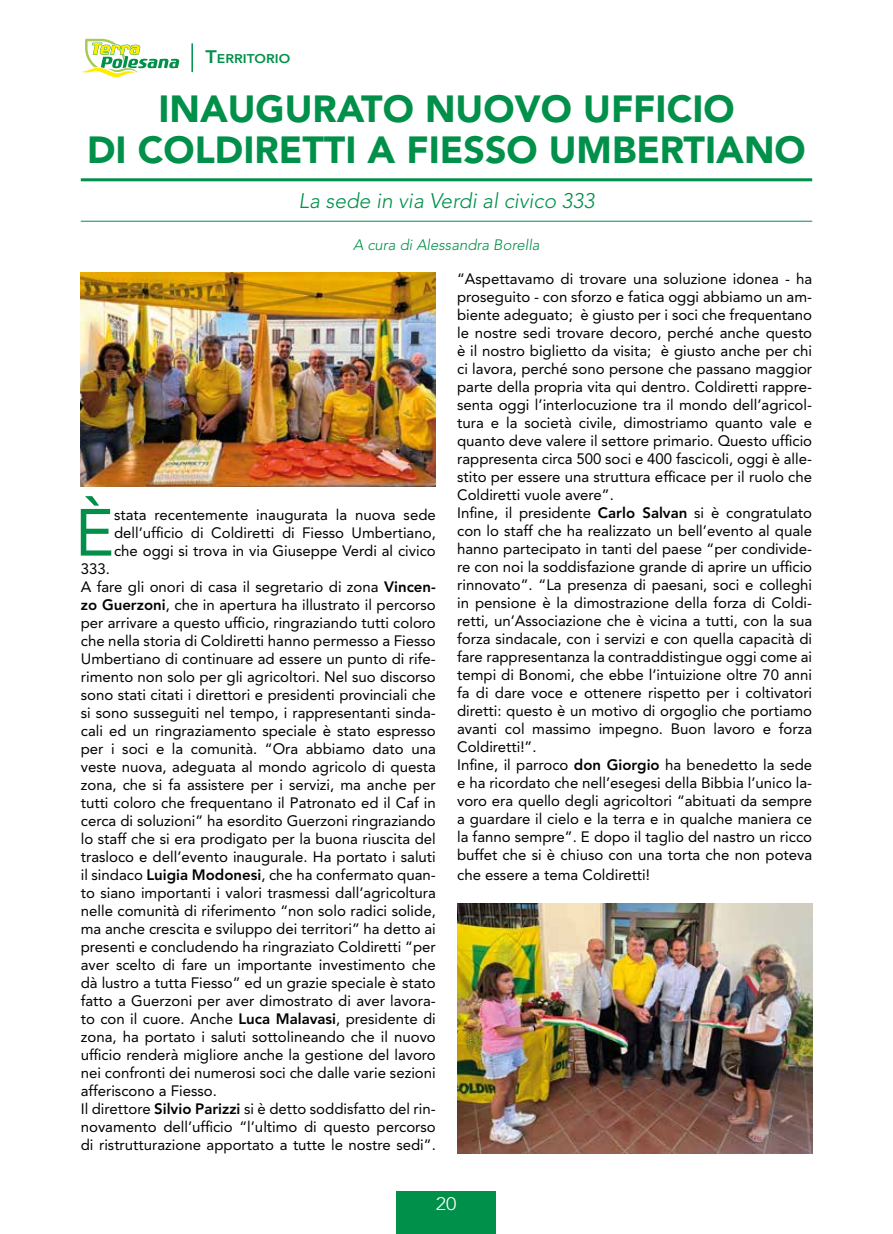
<style>
.page{position:relative;width:893px;height:1234px;background:#fff}
.page>*{position:absolute;margin:0;border:0;box-sizing:border-box;transform-origin:0 0}
.t1{font:65.85px "Avenir LT Std";color:#00904a}
.t2{font:900 37.5px/40.5px "Avenir LT Std";color:#00904a;text-align:center}
.t3{font:italic 300 21px "Avenir LT Std";color:#00904a}
.t4{font:300 18px "Avenir LT Std";color:#fff;scale:1.1 1}
.t5{font:15px/18px "Avenir LT Std";color:#000}
.t6{font:italic 300 15px "Avenir LT Std";color:#00904a}
.t7{font:800 12.6px "Avenir LT Std";color:#00904a;scale:1.1 1}
.s1{font-size:18px}
.s2{font-weight:800}
</style>
<div class="page">
<div style="left:397px;top:1191px;width:99px;height:42px;background:#00904a"></div>
<hr style="left:191px;top:43px;width:2px;height:29px;background:#00904a">
<svg style="left:81px;top:39px;width:99px;height:39px"></svg>
<img style="left:81px;top:272px;width:355px;height:215px">
<img style="left:457px;top:903px;width:355px;height:249px">
<hr style="left:81px;top:178px;width:731px;height:3px;background:#00904a">
<hr style="left:81px;top:221px;width:731px;height:1px;background:#00904a">
<p class="t7" style="left:206px;top:51px;width:78px"><span class="s1">T</span>ERRITORIO</p>
<h2 class="t2" style="left:87px;top:88px;width:720px">INAUGURATO NUOVO UFFICIO<br>DI COLDIRETTI A FIESSO UMBERTIANO</h2>
<h3 class="t3" style="left:299px;top:189px;width:297px">La sede in via Verdi al civico 333</h3>
<p class="t6" style="left:353px;top:235px;width:188px">A cura di Alessandra Borella</p>
<h1 class="t1" style="left:75px;top:494px;width:41px">È</h1>
<p class="t5" style="left:114px;top:505px;width:323px;text-align:justify">stata recentemente inaugurata la nuova sede dell’ufficio di Coldiretti di Fiesso Umbertiano, che oggi si trova in via Giuseppe Verdi al civico</p>
<p class="t5" style="left:81px;top:559px;width:357px">333.<br>A fare gli onori di casa il segretario di zona <span class="s2">Vincen&shy;zo Guerzoni</span>, che in apertura ha illustrato il percorso per arrivare a questo ufficio, ringraziando tutti coloro che nella storia di Coldiretti hanno permesso a Fiesso Umbertiano di continuare ad essere un punto di rife&shy;rimento non solo per gli agricoltori. Nel suo discorso sono stati citati i direttori e presidenti provinciali che si sono susseguiti nel tempo, i rappresentanti sinda&shy;cali ed un ringraziamento speciale è stato espresso per i soci e la comunità. “Ora abbiamo dato una veste nuova, adeguata al mondo agricolo di questa zona, che si fa assistere per i servizi, ma anche per tutti coloro che frequentano il Patronato ed il Caf in cerca di soluzioni” ha esordito Guerzoni ringraziando lo staff che si era prodigato per la buona riuscita del trasloco e dell’evento inaugurale. Ha portato i saluti il sindaco <span class="s2">Luigia Modonesi</span>, che ha confermato quan&shy;to siano importanti i valori trasmessi dall’agricoltura nelle comunità di riferimento “non solo radici solide, ma anche crescita e sviluppo dei territori” ha detto ai presenti e concludendo ha ringraziato Coldiretti “per aver scelto di fare un importante investimento che dà lustro a tutta Fiesso” ed un grazie speciale è stato fatto a Guerzoni per aver dimostrato di aver lavora&shy;to con il cuore. Anche <span class="s2">Luca Malavasi</span>, presidente di zona, ha portato i saluti sottolineando che il nuovo ufficio renderà migliore anche la gestione del lavoro nei confronti dei numerosi soci che dalle varie sezioni afferiscono a Fiesso.<br>Il direttore <span class="s2">Silvio Parizzi</span> si è detto soddisfatto del rin&shy;novamento dell’ufficio “l’ultimo di questo percorso di ristrutturazione apportato a tutte le nostre sedi”.</p>
<p class="t5" style="left:457px;top:269px;width:357px">“Aspettavamo di trovare una soluzione idonea - ha proseguito - con sforzo e fatica oggi abbiamo un am&shy;biente adeguato; è giusto per i soci che frequentano le nostre sedi trovare decoro, perché anche questo è il nostro biglietto da visita; è giusto anche per chi ci lavora, perché sono persone che passano maggior parte della propria vita qui dentro. Coldiretti rappre&shy;senta oggi l’interlocuzione tra il mondo dell’agricol&shy;tura e la società civile, dimostriamo quanto vale e quanto deve valere il settore primario. Questo ufficio rappresenta circa 500 soci e 400 fascicoli, oggi è alle&shy;stito per essere una struttura efficace per il ruolo che Coldiretti vuole avere”.<br>Infine, il presidente <span class="s2">Carlo Salvan</span> si è congratulato con lo staff che ha realizzato un bell’evento al quale hanno partecipato in tanti del paese “per condivide&shy;re con noi la soddisfazione grande di aprire un ufficio rinnovato”. “La presenza di paesani, soci e colleghi in pensione è la dimostrazione della forza di Coldi&shy;retti, un’Associazione che è vicina a tutti, con la sua forza sindacale, con i servizi e con quella capacità di fare rappresentanza la contraddistingue oggi come ai tempi di Bonomi, che ebbe l’intuizione oltre 70 anni fa di dare voce e ottenere rispetto per i coltivatori diretti: questo è un motivo di orgoglio che portiamo avanti col massimo impegno. Buon lavoro e forza Coldiretti!”.<br>Infine, il parroco <span class="s2">don Giorgio</span> ha benedetto la sede e ha ricordato che nell’esegesi della Bibbia l’unico la&shy;voro era quello degli agricoltori “abituati da sempre a guardare il cielo e la terra e in qualche maniera ce la fanno sempre”. E dopo il taglio del nastro un ricco buffet che si è chiuso con una torta che non poteva</p>
<p class="t5" style="left:457px;top:865px;width:194px">che essere a tema Coldiretti!</p>
<p class="t4" style="left:436px;top:1193px;width:20px">20</p>
</div>
